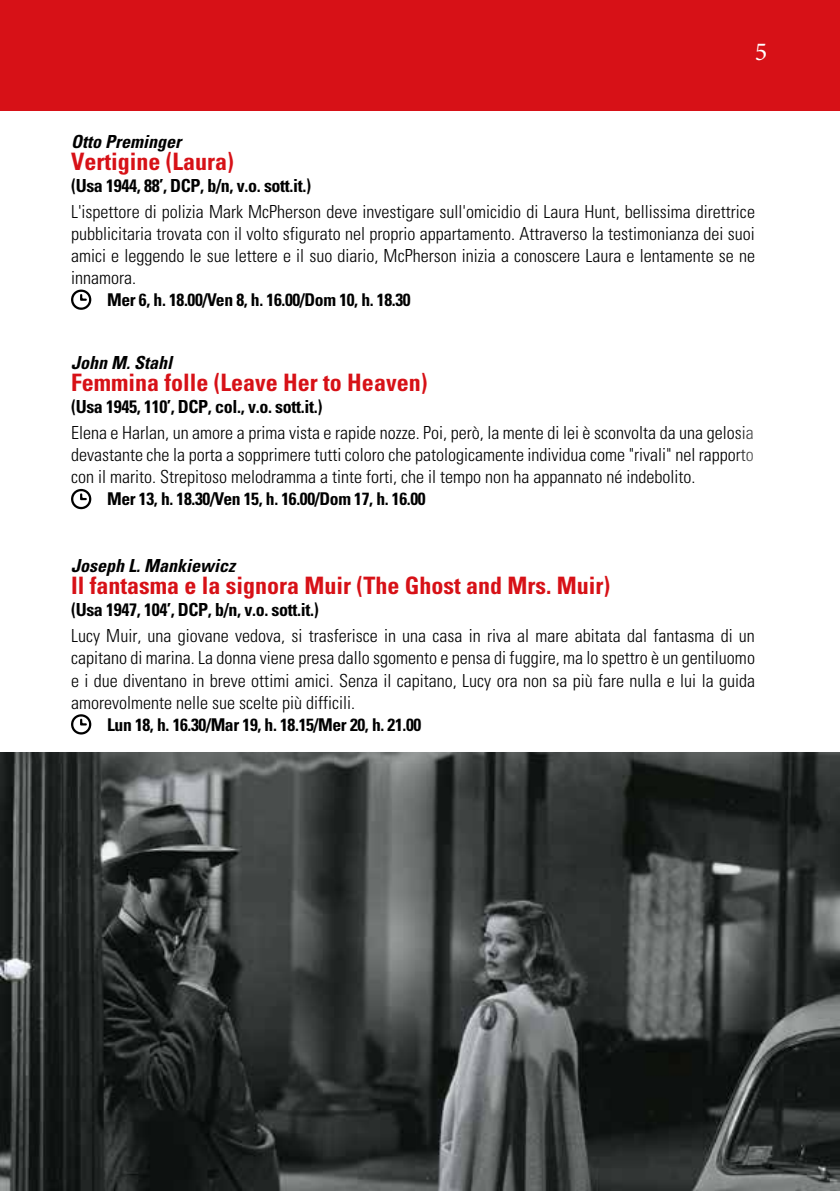
<style>
.page{position:relative;width:840px;height:1191px;background:#fff}
.page>*{position:absolute;margin:0;border:0;box-sizing:border-box;transform-origin:0 0}
.t1{font:26px "Minion Pro";color:#fff}
.t2{font:700 condensed 24px "Univers";color:#d71117}
.t3{font:300 condensed 18px/22px "Univers";color:#000;text-align:justify}
.t4{font:700 condensed 18px "Univers";letter-spacing:-.02em;color:#000}
.t5{font:italic 700 condensed 18px "Univers";color:#000}
.t6{font:700 condensed 17.6px "Univers";letter-spacing:-.02em;color:#000}
</style>
<div class="page">
<div style="left:0;top:0;width:839px;height:111px;background:#d71117"></div>
<img style="left:0;top:753px;width:839px;height:438px">
<h1 class="t1" style="left:754px;top:35px;width:14px">5</h1>
<p class="t5" style="left:71px;top:130px;width:111px">Otto Preminger</p>
<h2 class="t2" style="left:71px;top:146px;width:164px">Vertigine (Laura)</h2>
<p class="t4" style="left:71px;top:174px;width:241px">(Usa 1944, 88’, DCP, b/n, v.o. sott.it.)</p>
<p class="t3" style="left:71px;top:200px;width:685px">L'ispettore di polizia Mark McPherson deve investigare sull'omicidio di Laura Hunt, bellissima direttrice pubblicitaria trovata con il volto sfigurato nel proprio appartamento. Attraverso la testimonianza dei suoi amici e leggendo le sue lettere e il suo diario, McPherson inizia a conoscere Laura e lentamente se ne innamora.</p>
<p class="t6" style="left:107px;top:289px;width:305px">Mer 6, h. 18.00/Ven 8, h. 16.00/Dom 10, h. 18.30</p>
<p class="t5" style="left:71px;top:352px;width:102px">John M. Stahl</p>
<h2 class="t2" style="left:71px;top:368px;width:357px">Femmina folle (Leave Her to Heaven)</h2>
<p class="t4" style="left:71px;top:396px;width:253px">(Usa 1945, 110’, DCP, col., v.o. sott.it.)</p>
<p class="t3" style="left:71px;top:422px;width:684px">Elena e Harlan, un amore a prima vista e rapide nozze. Poi, però, la mente di lei è sconvolta da una gelosia devastante che la porta a sopprimere tutti coloro che patologicamente individua come "rivali" nel rapporto con il marito. Strepitoso melodramma a tinte forti, che il tempo non ha appannato né indebolito.</p>
<p class="t6" style="left:107px;top:488px;width:320px">Mer 13, h. 18.30/Ven 15, h. 16.00/Dom 17, h. 16.00</p>
<p class="t5" style="left:71px;top:555px;width:165px">Joseph L. Mankiewicz</p>
<h2 class="t2" style="left:71px;top:571px;width:540px">Il fantasma e la signora Muir (The Ghost and Mrs. Muir)</h2>
<p class="t4" style="left:71px;top:599px;width:249px">(Usa 1947, 104’, DCP, b/n, v.o. sott.it.)</p>
<p class="t3" style="left:71px;top:625px;width:685px">Lucy Muir, una giovane vedova, si trasferisce in una casa in riva al mare abitata dal fantasma di un capitano di marina. La donna viene presa dallo sgomento e pensa di fuggire, ma lo spettro è un gentiluomo e i due diventano in breve ottimi amici. Senza il capitano, Lucy ora non sa più fare nulla e lui la guida amorevolmente nelle sue scelte più difficili.</p>
<p class="t6" style="left:107px;top:713px;width:315px">Lun 18, h. 16.30/Mar 19, h. 18.15/Mer 20, h. 21.00</p>
</div>
